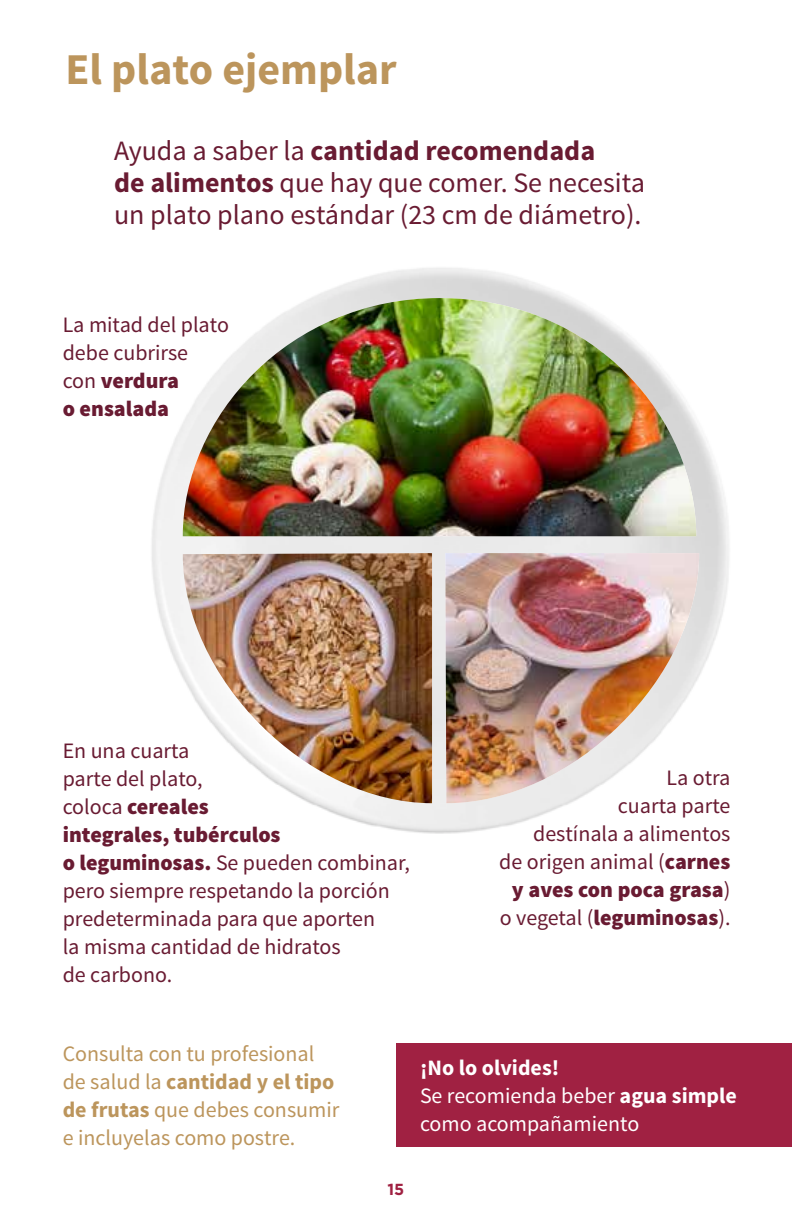
<style>
.page{position:relative;width:792px;height:1224px;background:#fff}
.page>*{position:absolute;margin:0;border:0;box-sizing:border-box;transform-origin:0 0}
.t1{font:700 44px "Source Sans Pro";color:#bc955c}
.t2{font:28px/32px "Source Sans Pro";color:#691b32}
.t3{font:22px/28px "Source Sans Pro";color:#691b32}
.t4{font:22px/28px "Source Sans Pro";color:#bc955c}
.t5{font:22px/28px "Source Sans Pro";color:#fff}
.t6{font:700 16px "Gotham";color:#a02142}
.s1{font-weight:700}
.s2{font-weight:900}
</style>
<div class="page">
<div style="left:396px;top:1043px;width:396px;height:103px;background:#a02142"></div>
<img style="left:152px;top:268px;width:577px;height:566px">
<img style="left:183px;top:298px;width:513px;height:238px">
<img style="left:183px;top:553px;width:249px;height:250px">
<img style="left:445px;top:553px;width:254px;height:250px">
<h1 class="t1" style="left:65px;top:41px;width:333px">El plato ejemplar</h1>
<p class="t2" style="left:114px;top:135px;width:533px">Ayuda a saber la <span class="s1">cantidad recomendada<br>de alimentos</span> que hay que comer. Se necesita un plato plano estándar (23 cm de diámetro).</p>
<p class="t3" style="left:63px;top:311px;width:168px">La mitad del plato debe cubrirse<br>con <span class="s2">verdura<br>o ensalada</span></p>
<p class="t3" style="left:63px;top:737px;width:349px">En una cuarta<br>parte del plato,<br>coloca <span class="s2">cereales<br>integrales, tubérculos<br>o leguminosas.</span> Se pueden combinar, pero siempre respetando la porción predeterminada para que aporten<br>la misma cantidad de hidratos<br>de carbono.</p>
<p class="t3" style="left:499px;top:764px;width:233px;text-align:right">La otra<br>cuarta parte<br>destínala a alimentos<br>de origen animal (<span class="s2">carnes y aves con poca grasa</span>) o vegetal (<span class="s2">leguminosas</span>).</p>
<p class="t4" style="left:63px;top:1040px;width:278px">Consulta con tu profesional de salud la <span class="s1">cantidad y el tipo de frutas</span> que debes consumir e incluyelas como postre.</p>
<p class="t5" style="left:420px;top:1054px;width:318px"><span class="s1">¡No lo olvides!<br></span>Se recomienda beber <span class="s1">agua simple </span>como acompañamiento</p>
<p class="t6" style="left:388px;top:1179px;width:18px">15</p>
</div>
